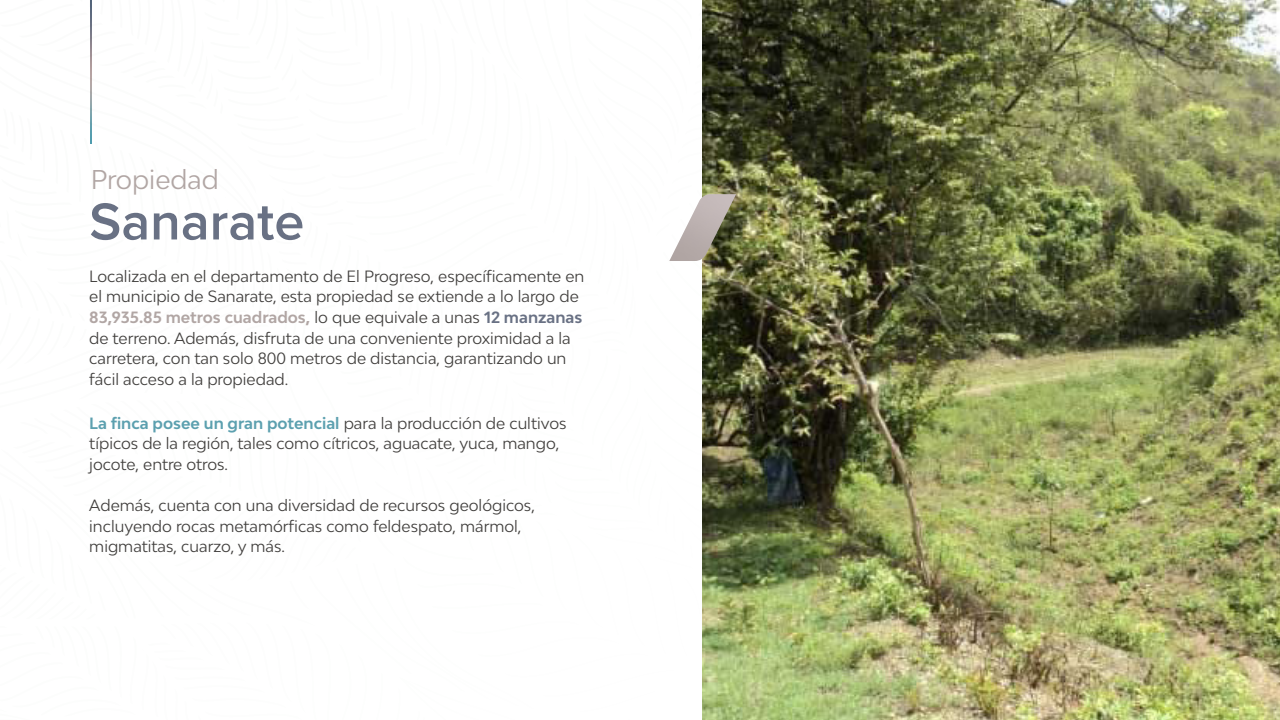
<style>
.page{position:relative;width:1280px;height:720px;background:#fff}
.page>*{position:absolute;margin:0;border:0;box-sizing:border-box;transform-origin:0 0}
.t1{font:600 53.9px "Proxima Nova";color:#697184}
.t2{font:25.7px "Bw Modelica";color:#b1a6a4}
.t3{font:15.4px/20.6px "Bw Modelica";color:#413f3d}
.s1{font-weight:700;color:#b1a6a4}
.s2{font-weight:700;color:#697184}
.s3{font-weight:700;color:#5ca0af}
</style>
<div class="page">
<img style="left:90px;top:0;width:1190px;height:720px">
<h2 class="t2" style="left:91px;top:163px;width:130px">Propiedad</h2>
<h1 class="t1" style="left:89px;top:191px;width:217px">Sanarate</h1>
<p class="t3" style="left:89px;top:265px;width:497px">Localizada en el departamento de El Progreso, específicamente en el municipio de Sanarate, esta propiedad se extiende a lo largo de <span class="s1">83,935.85 metros cuadrados,</span> lo que equivale a unas <span class="s2">12 manzanas </span>de terreno. Además, disfruta de una conveniente proximidad a la carretera, con tan solo 800 metros de distancia, garantizando un fácil acceso a la propiedad.</p>
<p class="t3" style="left:89px;top:412px;width:479px"><span class="s3">La finca posee un gran potencial</span> para la producción de cultivos típicos de la región, tales como cítricos, aguacate, yuca, mango, jocote, entre otros.</p>
<p class="t3" style="left:89px;top:495px;width:447px">Además, cuenta con una diversidad de recursos geológicos, incluyendo rocas metamórficas como feldespato, mármol, migmatitas, cuarzo, y más.</p>
</div>
